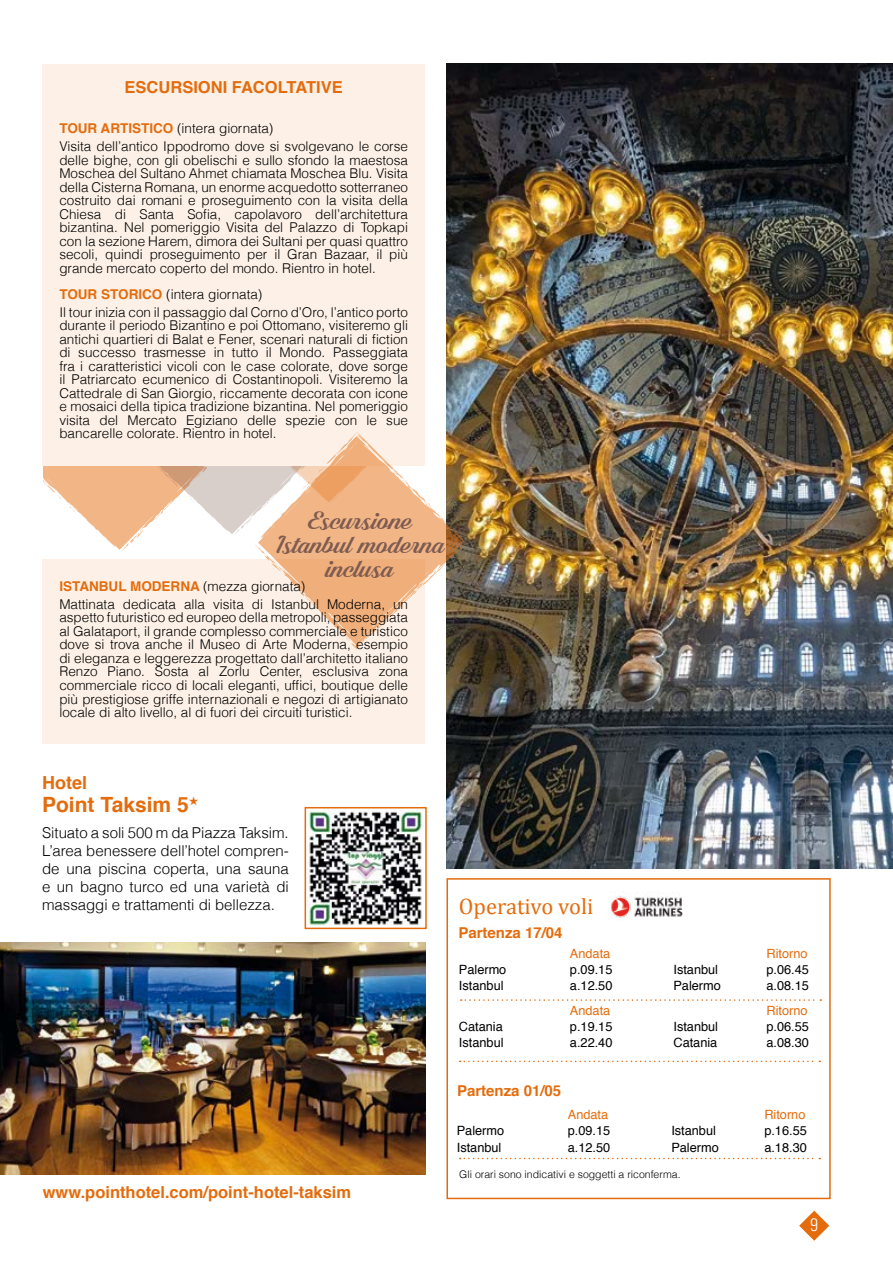
<style>
.page{position:relative;width:893px;height:1263px;background:#fff}
.page>*{position:absolute;margin:0;border:0;box-sizing:border-box;transform-origin:0 0}
.t1{font:27px/24px "Shaded Larch PERSONALUSEONLY";color:#7d5b50;text-align:center}
.t2{font:22.5px "Cambria";color:#e46c0d}
.t3{font:700 21px "Helvetica";color:#e46c0d}
.t4{font:700 18px "Helvetica";color:#e46c0d}
.t5{font:300 condensed 18px "Univers LT Std";color:#fff}
.t6{font:700 16.5px "Helvetica";color:#e46c0d}
.t7{font:300 15px/18px "Helvetica";letter-spacing:-.005em;color:#000;text-align:justify}
.t8{font:700 15px "Helvetica";color:#e46c0d}
.t9{font:300 13.5px/13.5px "Helvetica";color:#000}
.t10{font:12.75px "Helvetica";color:#000}
.t11{font:12.75px "Helvetica";color:#e46c0d}
.t12{font:300 10.5px "Helvetica";color:#000}
.s1{font-weight:700;color:#e46c0d}
</style>
<div class="page">
<svg style="left:799px;top:1211px;width:30px;height:30px"></svg>
<img style="left:446px;top:64px;width:447px;height:804px">
<div style="left:42px;top:64px;width:383px;height:402px;background:#fdf1e7"></div>
<img style="left:611px;top:896px;width:72px;height:22px">
<div style="left:446px;top:878px;width:385px;height:321px;border:2px solid #e46c0d"></div>
<svg style="left:460px;top:1060px;width:360px;height:2px"></svg>
<svg style="left:460px;top:1158px;width:360px;height:1px"></svg>
<svg style="left:461px;top:999px;width:360px;height:2px"></svg>
<img style="left:308px;top:810px;width:116px;height:116px">
<div style="left:305px;top:807px;width:122px;height:122px;border:2px solid #e46c0d"></div>
<img style="left:0;top:942px;width:425px;height:233px">
<div style="left:42px;top:559px;width:383px;height:185px;background:#fdf1e7"></div>
<svg style="left:43px;top:432px;width:423px;height:217px"></svg>
<p class="t6" style="left:125px;top:74px;width:220px">ESCURSIONI FACOLTATIVE</p>
<p class="t9" style="left:59px;top:120px;width:350px;line-height:17.7px"><span class="s1">TOUR ARTISTICO</span> (intera giornata)<br>Visita dell’antico Ippodromo dove si svolgevano le corse</p>
<p class="t9" style="left:59px;top:153px;width:350px;text-align:justify">delle bighe, con gli obelischi e sullo sfondo la maestosa Moschea del Sultano Ahmet chiamata Moschea Blu. Visita della Cisterna Romana, un enorme acquedotto sotterraneo costruito dai romani e proseguimento con la visita della Chiesa di Santa Sofia, capolavoro dell’architettura bizantina. Nel pomeriggio Visita del Palazzo di Topkapi con la sezione Harem, dimora dei Sultani per quasi quattro secoli, quindi proseguimento per il Gran Bazaar, il più grande mercato coperto del mondo. Rientro in hotel.</p>
<p class="t9" style="left:59px;top:285px;width:350px;line-height:17.7px"><span class="s1">TOUR STORICO</span> (intera giornata)<br>Il tour inizia con il passaggio dal Corno d’Oro, l’antico porto</p>
<p class="t9" style="left:59px;top:318px;width:350px;text-align:justify">durante il periodo Bizantino e poi Ottomano, visiteremo gli antichi quartieri di Balat e Fener, scenari naturali di fiction di successo trasmesse in tutto il Mondo. Passeggiata fra i caratteristici vicoli con le case colorate, dove sorge il Patriarcato ecumenico di Costantinopoli. Visiteremo la Cattedrale di San Giorgio, riccamente decorata con icone e mosaici della tipica tradizione bizantina. Nel pomeriggio visita del Mercato Egiziano delle spezie con le sue bancarelle colorate. Rientro in hotel.</p>
<h1 class="t1" style="left:275px;top:509px;width:171px">Escursione<br>Istanbul moderna</h1>
<p class="t9" style="left:59px;top:577px;width:350px;line-height:17.7px"><span class="s1">ISTANBUL MODERNA</span> (mezza giornata)<br>Mattinata dedicata alla visita di Istanbul Moderna, un</p>
<p class="t9" style="left:59px;top:611px;width:350px;text-align:justify">aspetto futuristico ed europeo della metropoli, passeggiata al Galataport, il grande complesso commerciale e turistico dove si trova anche il Museo di Arte Moderna, esempio di eleganza e leggerezza progettato dall’architetto italiano Renzo Piano. Sosta al Zorlu Center, esclusiva zona commerciale ricco di locali eleganti, uffici, boutique delle più prestigiose griffe internazionali e negozi di artigianato locale di alto livello, al di fuori dei circuiti turistici.</p>
<h1 class="t1" style="left:326px;top:557px;width:70px">inclusa</h1>
<h3 class="t4" style="left:42px;top:768px;width:46px">Hotel</h3>
<h3 class="t3" style="left:42px;top:788px;width:158px">Point Taksim 5★</h3>
<p class="t7" style="left:42px;top:823px;width:248px">Situato a soli 500 m da Piazza Taksim.<br>L’area benessere dell’hotel compren&shy;de una piscina coperta, una sauna e un bagno turco ed una varietà di massaggi e trattamenti di bellezza.</p>
<p class="t6" style="left:43px;top:1179px;width:310px">www.pointhotel.com/point-hotel-taksim</p>
<h2 class="t2" style="left:459px;top:893px;width:136px">Operativo voli</h2>
<p class="t8" style="left:458px;top:920px;width:106px">Partenza 17/04</p>
<p class="t11" style="left:570px;top:943px;width:42px">Andata</p>
<p class="t11" style="left:766px;top:943px;width:43px">Ritorno</p>
<p class="t10" style="left:459px;top:959px;width:49px">Palermo</p>
<p class="t10" style="left:570px;top:959px;width:44px">p.09.15</p>
<p class="t10" style="left:673px;top:959px;width:46px">Istanbul</p>
<p class="t10" style="left:766px;top:959px;width:44px">p.06.45</p>
<p class="t10" style="left:459px;top:976px;width:46px">Istanbul</p>
<p class="t10" style="left:570px;top:976px;width:44px">a.12.50</p>
<p class="t10" style="left:673px;top:976px;width:49px">Palermo</p>
<p class="t10" style="left:766px;top:976px;width:44px">a.08.15</p>
<p class="t11" style="left:570px;top:1000px;width:42px">Andata</p>
<p class="t11" style="left:766px;top:1000px;width:43px">Ritorno</p>
<p class="t10" style="left:459px;top:1017px;width:45px">Catania</p>
<p class="t10" style="left:570px;top:1017px;width:44px">p.19.15</p>
<p class="t10" style="left:673px;top:1017px;width:46px">Istanbul</p>
<p class="t10" style="left:766px;top:1017px;width:44px">p.06.55</p>
<p class="t10" style="left:459px;top:1033px;width:46px">Istanbul</p>
<p class="t10" style="left:570px;top:1033px;width:44px">a.22.40</p>
<p class="t10" style="left:673px;top:1033px;width:45px">Catania</p>
<p class="t10" style="left:766px;top:1033px;width:44px">a.08.30</p>
<p class="t8" style="left:457px;top:1079px;width:106px">Partenza 01/05</p>
<p class="t11" style="left:568px;top:1105px;width:42px">Andata</p>
<p class="t11" style="left:764px;top:1105px;width:43px">Ritorno</p>
<p class="t10" style="left:457px;top:1121px;width:49px">Palermo</p>
<p class="t10" style="left:568px;top:1121px;width:44px">p.09.15</p>
<p class="t10" style="left:671px;top:1121px;width:46px">Istanbul</p>
<p class="t10" style="left:764px;top:1121px;width:44px">p.16.55</p>
<p class="t10" style="left:457px;top:1137px;width:46px">Istanbul</p>
<p class="t10" style="left:568px;top:1137px;width:44px">a.12.50</p>
<p class="t10" style="left:671px;top:1137px;width:49px">Palermo</p>
<p class="t10" style="left:764px;top:1137px;width:44px">a.18.30</p>
<p class="t12" style="left:459px;top:1168px;width:223px">Gli orari sono indicativi e soggetti a riconferma.</p>
<h3 class="t5" style="left:810px;top:1214px;width:9px">9</h3>
</div>
